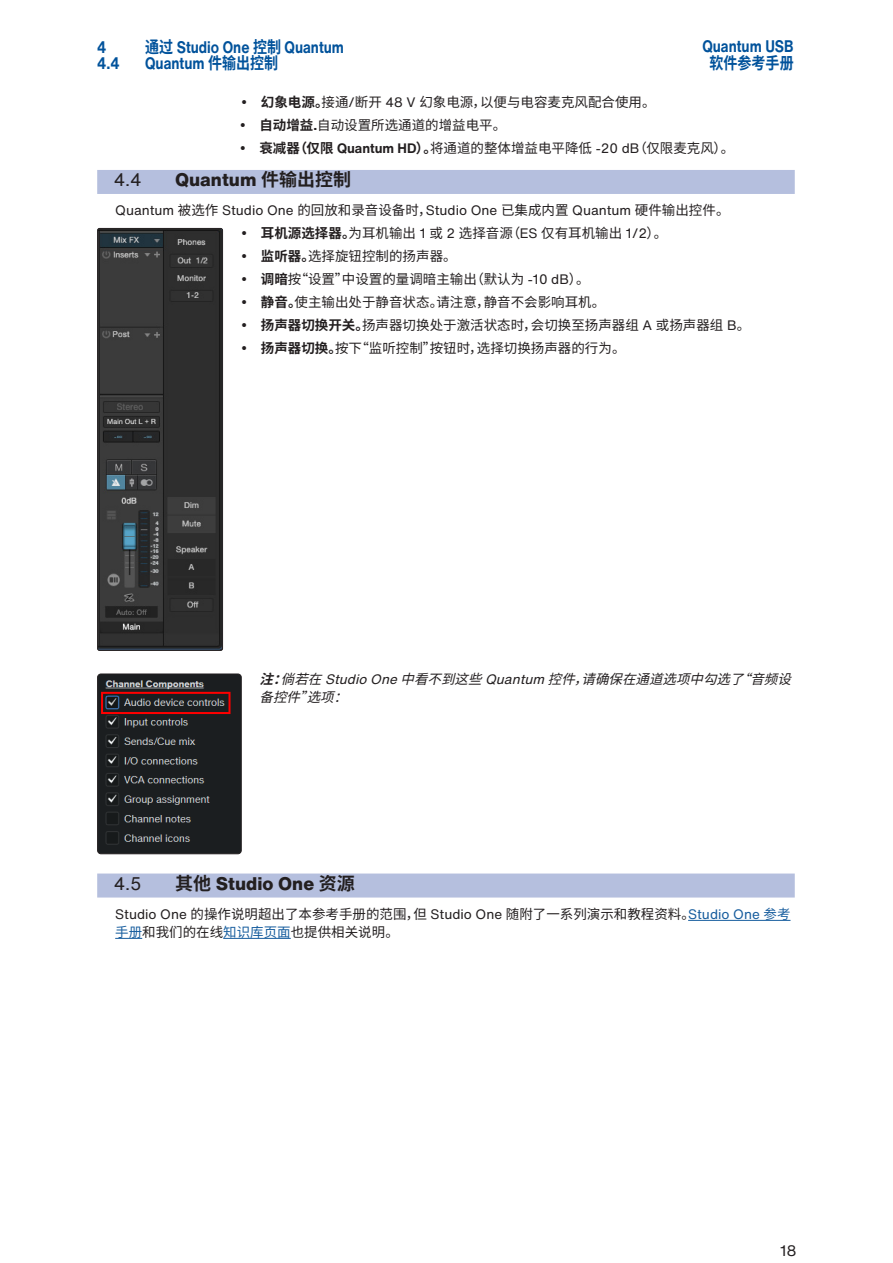
<style>
.page{position:relative;width:893px;height:1263px;background:#fff}
.page>*{position:absolute;margin:0;border:0;box-sizing:border-box;transform-origin:0 0}
.Section_Head{font:800 18px "Helvetica Now Text";color:#231f20}
.Section_Head-2{font:18px "Helvetica Now Text";color:#231f20}
.t1{font:700 16.5px "Helvetica Now Text";color:#01529b;scale:.85 1}
.t2{font:700 16.5px "Source Han Sans CN";color:#01529b;scale:.85 1}
.t3{font:15px "Helvetica Now Text";color:#231f20}
.NBody_L1{font:13.5px/18px "Source Han Sans CN";color:#231f20}
.NBody_L1-2{font:13.5px "Helvetica Now Text";color:#231f20}
.PowerTip_Note_NL2{font:italic 13.5px/18px "Source Han Sans CN";color:#231f20}
.s1{font-family:"Source Han Sans CN"}
.s2{font-weight:700}
.s3{font-family:"Helvetica Now Text"}
.s4{font-family:"Helvetica Now Text";font-weight:700}
.s5{font-family:"Source Han Sans CN";font-weight:700}
.s6{font-family:"Helvetica Now Text";color:#175d9e}
.s7{color:#175d9e}
</style>
<div class="page">
<div style="left:97px;top:170px;width:698px;height:24px;background:#b5bfde"></div>
<div style="left:97px;top:873px;width:698px;height:24px;background:#b5bfde"></div>
<hr style="left:688px;top:920px;width:102px;height:1px;background:#175d9e">
<svg style="left:115px;top:938px;width:27px;height:1px"></svg>
<hr style="left:223px;top:938px;width:68px;height:1px;background:#175d9e">
<img style="left:99px;top:228px;width:124px;height:421px">
<div style="left:97px;top:228px;width:126px;height:423px;border:1px solid #231f20;border-radius:2px"></div>
<img style="left:98px;top:674px;width:143px;height:180px">
<div style="left:97px;top:674px;width:145px;height:180px;border:1px solid #231f20;border-radius:3px"></div>
<p class="t1" style="left:97px;top:35px;width:12px">4</p>
<p class="t1" style="left:145px;top:35px;width:235px"><span class="s1">通过</span> Studio One <span class="s1">控制</span> Quantum</p>
<p class="t1" style="left:97px;top:51px;width:28px">4.4</p>
<p class="t1" style="left:145px;top:51px;width:158px">Quantum <span class="s1">件输出控制</span></p>
<p class="t1" style="left:702px;top:34px;width:109px">Quantum USB</p>
<p class="t2" style="left:709px;top:53px;width:101px">软件参考手册</p>
<p class="NBody_L1" style="left:261px;top:93px;width:396px"><span class="s2">幻象电源。</span>接通<span class="s3">/</span>断开 <span class="s3">48 V</span> 幻象电源，以便与电容麦克风配合使用。</p>
<p class="NBody_L1" style="left:259px;top:116px;width:248px"><span class="s2">自动增益</span><span class="s4">.</span>自动设置所选通道的增益电平。</p>
<p class="NBody_L1" style="left:259px;top:139px;width:476px"><span class="s2">衰减器（仅限</span> <span class="s4">Quantum HD</span><span class="s2">）。</span>将通道的整体增益电平降低 <span class="s3">-20 dB</span>（仅限麦克风）。</p>
<p class="Section_Head-2" style="left:114px;top:166px;width:30px">4.4</p>
<p class="Section_Head" style="left:175px;top:166px;width:177px">Quantum <span class="s5">件输出控制</span></p>
<p class="NBody_L1-2" style="left:115px;top:200px;width:616px">Quantum <span class="s1">被选作</span> Studio One <span class="s1">的回放和录音设备时，</span>Studio One <span class="s1">已集成内置</span> Quantum <span class="s1">硬件输出控件。</span></p>
<p class="NBody_L1" style="left:261px;top:225px;width:408px"><span class="s2">耳机源选择器。</span>为耳机输出 <span class="s3">1</span> 或 <span class="s3">2</span> 选择音源（<span class="s3">ES</span> 仅有耳机输出 <span class="s3">1/2</span>）。</p>
<p class="NBody_L1" style="left:261px;top:248px;width:197px"><span class="s2">监听器。</span>选择旋钮控制的扬声器。</p>
<p class="NBody_L1" style="left:261px;top:271px;width:330px"><span class="s2">调暗</span>按“设置”中设置的量调暗主输出（默认为 <span class="s3">-10 dB</span>）。</p>
<p class="NBody_L1" style="left:261px;top:294px;width:346px"><span class="s2">静音。</span>使主输出处于静音状态。请注意，静音不会影响耳机。</p>
<p class="NBody_L1" style="left:261px;top:317px;width:491px"><span class="s2">扬声器切换开关。</span>扬声器切换处于激活状态时，会切换至扬声器组 <span class="s3">A</span> 或扬声器组 <span class="s3">B</span>。</p>
<p class="NBody_L1" style="left:261px;top:339px;width:366px"><span class="s2">扬声器切换。</span>按下“监听控制”按钮时，选择切换扬声器的行为。</p>
<p class="PowerTip_Note_NL2" style="left:260px;top:670px;width:542px"><span class="s2">注：</span>倘若在<span class="s3">Stu d i oO n e</span>中看不到这些<span class="s3">Q u a n tu m</span> 控件，请确保在通道选项中勾选了“音频设备控件”选项：</p>
<p class="Section_Head-2" style="left:114px;top:870px;width:30px">4.5</p>
<p class="Section_Head" style="left:175px;top:870px;width:181px"><span class="s5">其他</span> Studio One <span class="s5">资源</span></p>
<p class="NBody_L1" style="left:115px;top:905px;width:677px"><span class="s3">Studio One</span> 的操作说明超出了本参考手册的范围，但 <span class="s3">Studio One</span> 随附了一系列演示和教程资料。<span class="s6">Studio One</span> <span class="s7">参考手册</span>和我们的在线<span class="s7">知识库页面</span>也提供相关说明。</p>
<p class="t3" style="left:780px;top:1240px;width:18px">18</p>
</div>
